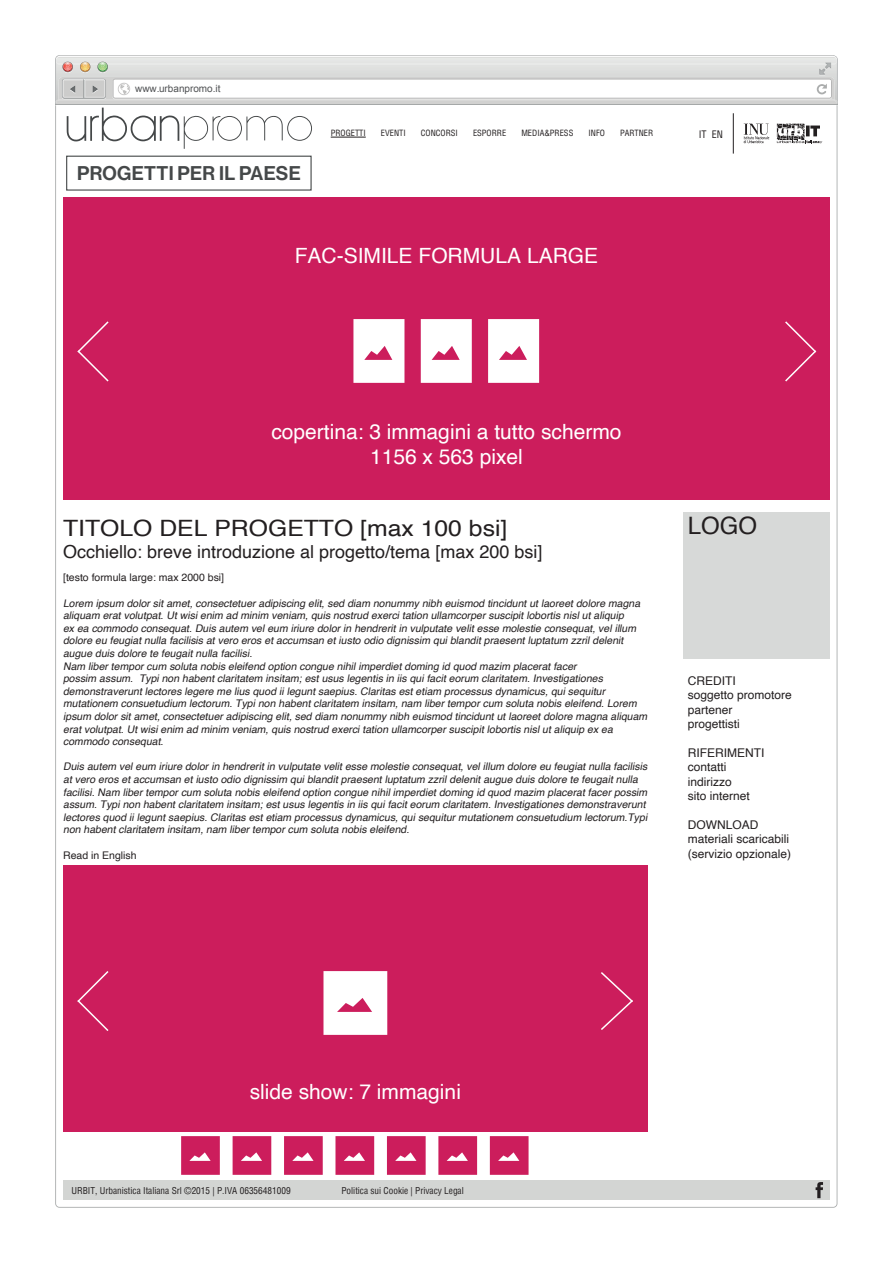
<style>
.page{position:relative;width:893px;height:1263px;background:#fff}
.page>*{position:absolute;margin:0;border:0;box-sizing:border-box;transform-origin:0 0}
.t1{font:24px "Helvetica";color:#231f20}
.t2{font:22.5px "Helvetica";color:#231f20;scale:1.1 1}
.t3{font:21px/25.2px "Helvetica";color:#fff;text-align:center}
.t4{font:19.5px "N Haas Grotesk DS Pro 65 Md";letter-spacing:.015em;color:#454849}
.t5{font:18px "Helvetica";color:#231f20}
.t6{font:12px/14.4px "Helvetica";color:#231f20}
.t7{font:italic 10.5px/12.6px "Helvetica";color:#231f20}
.t8{font:10.5px "Helvetica";color:#231f20}
.t9{font:10.05px "Arial";color:#4f5153}
.t10{font:condensed 10.05px "Helvetica";color:#231f20}
.t11{font:condensed 9.3px "Helvetica";color:#231f20}
.t12{font:condensed 8.4px "Helvetica";color:#231f20}
</style>
<div class="page">
<div style="left:63px;top:1180px;width:767px;height:20px;background:#d3d5d3"></div>
<hr style="left:733px;top:113px;width:1px;height:41px;background:#231f20">
<svg style="left:55px;top:1182px;width:782px;height:26px"></svg>
<hr style="left:837px;top:105px;width:1px;height:1079px;background:#a5a8a8">
<hr style="left:55px;top:105px;width:1px;height:1079px;background:#a5a8a8">
<div style="left:63px;top:197px;width:767px;height:303px;background:#cc1d5c"></div>
<svg style="left:77px;top:321px;width:32px;height:61px"></svg>
<svg style="left:785px;top:321px;width:32px;height:61px"></svg>
<svg style="left:421px;top:319px;width:51px;height:64px;background:#fbeff3"></svg>
<svg style="left:353px;top:319px;width:51px;height:64px;background:#fbeef3"></svg>
<svg style="left:488px;top:319px;width:51px;height:64px;background:#fbf0f4"></svg>
<div style="left:63px;top:866px;width:585px;height:266px;background:#cc1d5c"></div>
<div style="left:683px;top:513px;width:147px;height:146px;background:#d7d9d8"></div>
<svg style="left:323px;top:971px;width:64px;height:64px;background:#fbeef3"></svg>
<svg style="left:77px;top:971px;width:32px;height:60px"></svg>
<svg style="left:601px;top:972px;width:32px;height:58px"></svg>
<svg style="left:181px;top:1136px;width:39px;height:39px;background:#cf2d68"></svg>
<svg style="left:233px;top:1136px;width:38px;height:39px"></svg>
<svg style="left:284px;top:1136px;width:39px;height:39px;background:#cf2d68"></svg>
<svg style="left:335px;top:1136px;width:39px;height:39px;background:#d02f69"></svg>
<svg style="left:387px;top:1136px;width:39px;height:39px;background:#cf2e68"></svg>
<svg style="left:438px;top:1136px;width:39px;height:39px;background:#cf2e68"></svg>
<svg style="left:490px;top:1136px;width:39px;height:39px;background:#cf2e68"></svg>
<svg style="left:55px;top:55px;width:783px;height:94px"></svg>
<div style="left:66px;top:156px;width:246px;height:35px;border:1px solid #454849"></div>
<p class="t9" style="left:135px;top:82px;width:87px">www.urbanpromo.it</p>
<h3 class="t4" style="left:77px;top:162px;width:225px">PROGETTI PER IL PAESE</h3>
<p class="t12" style="left:331px;top:128px;width:37px">PROGETTI</p>
<p class="t12" style="left:381px;top:128px;width:26px">EVENTI</p>
<p class="t12" style="left:421px;top:128px;width:38px">CONCORSI</p>
<p class="t12" style="left:473px;top:128px;width:35px">ESPORRE</p>
<p class="t12" style="left:521px;top:128px;width:53px">MEDIA&amp;PRESS</p>
<p class="t12" style="left:588px;top:128px;width:18px">INFO</p>
<p class="t12" style="left:620px;top:128px;width:35px">PARTNER</p>
<p class="t10" style="left:699px;top:127px;width:26px">IT EN</p>
<h3 class="t3" style="left:295px;top:244px;width:305px">FAC-SIMILE FORMULA LARGE</h3>
<h3 class="t3" style="left:271px;top:420px;width:352px">copertina: 3 immagini a tutto schermo<br>1156 x 563 pixel</h3>
<h2 class="t2" style="left:63px;top:511px;width:405px">TITOLO DEL PROGETTO [max 100 bsi]</h2>
<h3 class="t5" style="left:63px;top:538px;width:481px">Occhiello: breve introduzione al progetto/tema [max 200 bsi]</h3>
<p class="t8" style="left:63px;top:570px;width:163px">[testo formula large: max 2000 bsi]</p>
<p class="t7" style="left:63px;top:597px;width:589px">Lorem ipsum dolorsitamet,consectetueradipiscing elit,sed diam nonummynibh euismod tinciduntutlaoreetdolore magna aliquam eratvolutpat.Utwisienim ad minim veniam,quisnostrud exercitation ullamcorpersuscipitlobortisnislutaliquip exea commodo consequat.Duisautem veleum iriure dolorin hendreritin vulputate velitesse molestie consequat,velillum dolore eu feugiatnulla facilisisatvero erosetaccumsan etiusto odio dignissim quiblanditpraesentluptatum zzrildelenit augue duisdolore te feugaitnulla facilisi.<br>Nam libertemporcum soluta nobiseleifend option congue nihilimperdietdoming id quod mazim placeratfacer<br>possim assum. Typinon habentclaritatem insitam;estususlegentisin iisquifaciteorum claritatem.Investigationes demonstraveruntlectoreslegere me liusquod iileguntsaepius.Claritasestetiam processusdynamicus,quisequitur mutationem consuetudium lectorum.Typinon habentclaritatem insitam,nam libertemporcum soluta nobiseleifend.Lorem ipsum dolorsitamet,consectetueradipiscing elit,sed diam nonummynibh euismod tinciduntutlaoreetdolore magna aliquam eratvolutpat.Utwisienim ad minim veniam,quisnostrud exercitation ullamcorpersuscipitlobortisnislutaliquip exea commodo consequat.</p>
<p class="t7" style="left:63px;top:761px;width:589px">Duisautem veleum iriure dolorin hendreritin vulputate velitesse molestie consequat,velillum dolore eu feugiatnulla facilisis atvero erosetaccumsan etiusto odio dignissim quiblanditpraesentluptatum zzrildelenitaugue duisdolore te feugaitnulla facilisi.Nam libertemporcum soluta nobiseleifend option congue nihilimperdietdoming id quod mazim placeratfacerpossim assum.Typinon habentclaritatem insitam;estususlegentisin iisquifaciteorum claritatem.Investigationesdemonstraverunt lectoresquod iileguntsaepius.Claritasestetiam processusdynamicus,quisequiturmutationem consuetudium lectorum.Typi non habentclaritatem insitam,nam libertemporcum soluta nobiseleifend.</p>
<p class="t8" style="left:63px;top:847px;width:75px">Read in English</p>
<h1 class="t1" style="left:688px;top:507px;width:71px">LOGO</h1>
<p class="t6" style="left:688px;top:674px;width:106px">CREDITI<br>soggetto promotore partener<br>progettisti</p>
<p class="t6" style="left:688px;top:746px;width:78px">RIFERIMENTI contatti indirizzo<br>sito internet</p>
<p class="t6" style="left:688px;top:818px;width:105px">DOWNLOAD materiali scaricabili (servizio opzionale)</p>
<h3 class="t3" style="left:250px;top:1079px;width:213px">slide show: 7 immagini</h3>
<p class="t11" style="left:71px;top:1184px;width:221px">URBIT, Urbanistica Italiana Srl ©2015 | P.IVA 06356481009</p>
<p class="t11" style="left:341px;top:1184px;width:124px">Politica sui Cookie | Privacy Legal</p>
</div>
